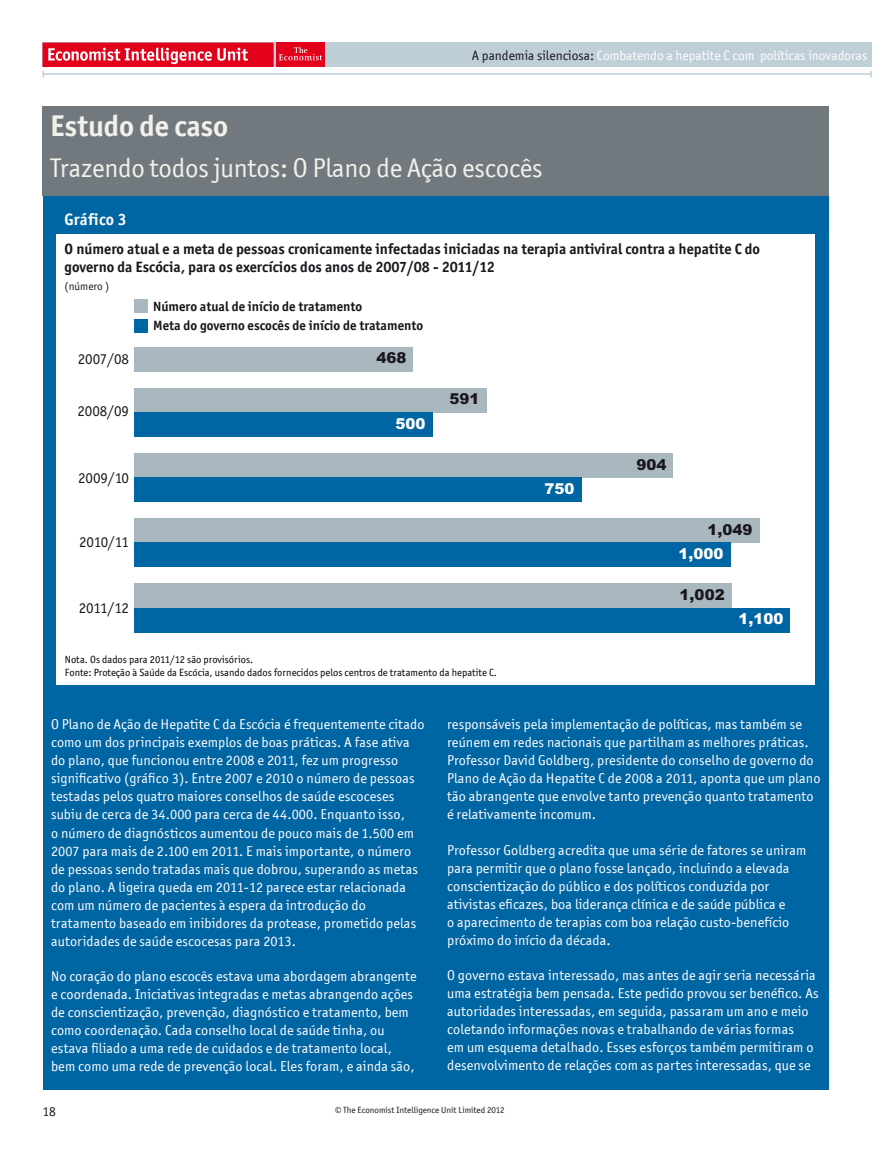
<style>
.page{position:relative;width:893px;height:1149px;background:#fff}
.page>*{position:absolute;margin:0;border:0;box-sizing:border-box;transform-origin:0 0}
.t1{font:700 30px "Officina San ITC";letter-spacing:-.005em;color:#f1f0ea}
.t2{font:27px "Officina San ITC";letter-spacing:-.005em;color:#f1f0ea}
.t3{font:700 16.5px "Officina San ITC";letter-spacing:.01em;color:#fff}
.t4{font:700 15px/18px "Officina San ITC";color:#1a171c}
.t5{font:15px "Officina San ITC";color:#1a171c}
.t6{font:900 15px "Arial";color:#1a171c}
.t7{font:900 15px "Arial";color:#fff}
.t8{font:14.25px/18px "Officina San ITC";letter-spacing:.01em;color:#fff}
.t9{font:700 13.5px "Officina San ITC";color:#1a171c}
.t10{font:13.5px "Officina San ITC";color:#fff}
.t11{font:13.5px "Officina San ITC";color:#1a171c}
.t12{font:11.25px "Officina San ITC";color:#1a171c}
.t13{font:10.5px "Officina San ITC";color:#010000}
.t14{font:9px "Officina San ITC";color:#1a171c}
.s1{color:#1a171c}
</style>
<div class="page">
<div style="left:43px;top:43px;width:829px;height:24px;background:#bfcfd8"></div>
<hr style="left:43px;top:73px;width:828px;height:2px;background:#bfcfd8">
<div style="left:276px;top:43px;width:49px;height:24px;background:#e2001a"></div>
<svg style="left:279px;top:47px;width:43px;height:13px"></svg>
<div style="left:43px;top:43px;width:231px;height:24px;background:#e2001a"></div>
<svg style="left:48px;top:48px;width:200px;height:16px"></svg>
<div style="left:434px;top:194px;width:395px;height:895px;background:#0065a3"></div>
<div style="left:43px;top:194px;width:391px;height:895px;background:#0065a3"></div>
<div style="left:56px;top:207px;width:758px;height:477px;background:#fff"></div>
<hr style="left:56px;top:231px;width:758px;height:3px;background:#0065a3">
<div style="left:56px;top:207px;width:758px;height:24px;background:#0065a3"></div>
<div style="left:134px;top:347px;width:279px;height:24px;background:#a9b7bf"></div>
<div style="left:134px;top:388px;width:353px;height:24px;background:#a9b7bf"></div>
<div style="left:134px;top:412px;width:298px;height:24px;background:#0065a3"></div>
<div style="left:134px;top:453px;width:539px;height:24px;background:#a9b7bf"></div>
<div style="left:134px;top:477px;width:447px;height:25px;background:#0065a3"></div>
<div style="left:134px;top:518px;width:626px;height:24px;background:#a9b7bf"></div>
<div style="left:134px;top:542px;width:596px;height:25px;background:#0065a3"></div>
<div style="left:134px;top:583px;width:597px;height:24px;background:#a9b7bf"></div>
<div style="left:134px;top:607px;width:656px;height:25px;background:#0065a3"></div>
<div style="left:134px;top:319px;width:14px;height:13px;background:#0065a3"></div>
<div style="left:134px;top:299px;width:14px;height:14px;background:#a9b7bf"></div>
<div style="left:43px;top:106px;width:786px;height:90px;background:#72797e"></div>
<p class="t10" style="left:472px;top:47px;width:397px"><span class="s1">A pandemia silenciosa:</span> Combatendo a hepatite C com políticas inovadoras</p>
<h1 class="t1" style="left:50px;top:107px;width:179px">Estudo de caso</h1>
<h2 class="t2" style="left:50px;top:152px;width:494px">Trazendo todos juntos: O Plano de Ação escocês</h2>
<p class="t3" style="left:65px;top:209px;width:64px">Gráfico 3</p>
<p class="t4" style="left:65px;top:239px;width:697px">O número atual e a meta de pessoas cronicamente infectadas iniciadas na terapia antiviral contra a hepatite C do governo da Escócia, para os exercícios dos anos de 2007/08 - 2011/12</p>
<p class="t12" style="left:65px;top:279px;width:46px">(número )</p>
<p class="t9" style="left:153px;top:297px;width:211px">Número atual de início de tratamento</p>
<p class="t5" style="left:78px;top:350px;width:53px">2007/08</p>
<p class="t5" style="left:77px;top:402px;width:53px">2008/09</p>
<p class="t5" style="left:78px;top:469px;width:53px">2009/10</p>
<p class="t5" style="left:79px;top:533px;width:52px">2010/11</p>
<p class="t5" style="left:79px;top:599px;width:52px">2011/12</p>
<p class="t9" style="left:153px;top:317px;width:271px">Meta do governo escocês de início de tratamento</p>
<p class="t6" style="left:377px;top:347px;width:32px">468</p>
<p class="t7" style="left:396px;top:412px;width:32px">500</p>
<p class="t13" style="left:65px;top:653px;width:190px">Nota. Os dados para 2011/12 são provisórios.</p>
<p class="t6" style="left:449px;top:388px;width:32px">591</p>
<p class="t13" style="left:65px;top:666px;width:434px">Fonte: Proteção à Saúde da Escócia, usando dados fornecidos pelos centros de tratamento da hepatite C.</p>
<p class="t7" style="left:545px;top:477px;width:32px">750</p>
<p class="t6" style="left:636px;top:453px;width:32px">904</p>
<p class="t6" style="left:707px;top:518px;width:47px">1,049</p>
<p class="t7" style="left:678px;top:543px;width:47px">1,000</p>
<p class="t6" style="left:680px;top:584px;width:47px">1,002</p>
<p class="t7" style="left:738px;top:608px;width:47px">1,100</p>
<p class="t8" style="left:51px;top:715px;width:375px">O Plano de Ação de Hepatite C da Escócia é frequentemente citado como um dos principais exemplos de boas práticas. A fase ativa do plano, que funcionou entre 2008 e 2011, fez um progresso significativo (gráfico 3). Entre 2007 e 2010 o número de pessoas testadas pelos quatro maiores conselhos de saúde escoceses subiu de cerca de 34.000 para cerca de 44.000. Enquanto isso,<br>o número de diagnósticos aumentou de pouco mais de 1.500 em 2007 para mais de 2.100 em 2011. E mais importante, o número de pessoas sendo tratadas mais que dobrou, superando as metas do plano. A ligeira queda em 2011-12 parece estar relacionada com um número de pacientes à espera da introdução do tratamento baseado em inibidores da protease, prometido pelas autoridades de saúde escocesas para 2013.</p>
<p class="t8" style="left:51px;top:966px;width:367px">No coração do plano escocês estava uma abordagem abrangente e coordenada. Iniciativas integradas e metas abrangendo ações de conscientização, prevenção, diagnóstico e tratamento, bem como coordenação. Cada conselho local de saúde tinha, ou estava filiado a uma rede de cuidados e de tratamento local, bem como uma rede de prevenção local. Eles foram, e ainda são,</p>
<p class="t8" style="left:447px;top:715px;width:375px">responsáveis pela implementação de políticas, mas também se reúnem em redes nacionais que partilham as melhores práticas.<br>Professor David Goldberg, presidente do conselho de governo do Plano de Ação da Hepatite C de 2008 a 2011, aponta que um plano tão abrangente que envolve tanto prevenção quanto tratamento é relativamente incomum.</p>
<p class="t8" style="left:447px;top:840px;width:361px">Professor Goldberg acredita que uma série de fatores se uniram para permitir que o plano fosse lançado, incluindo a elevada conscientização do público e dos políticos conduzida por ativistas eficazes, boa liderança clínica e de saúde pública e<br>o aparecimento de terapias com boa relação custo-benefício próximo do início da década.</p>
<p class="t8" style="left:447px;top:965px;width:373px">O governo estava interessado, mas antes de agir seria necessária uma estratégia bem pensada. Este pedido provou ser benéfico. As autoridades interessadas, em seguida, passaram um ano e meio coletando informações novas e trabalhando de várias formas<br>em um esquema detalhado. Esses esforços também permitiram o desenvolvimento de relações com as partes interessadas, que se</p>
<p class="t11" style="left:43px;top:1103px;width:15px">18</p>
<p class="t14" style="left:335px;top:1104px;width:171px">© The Economist Intelligence Unit Limited 2012</p>
</div>
